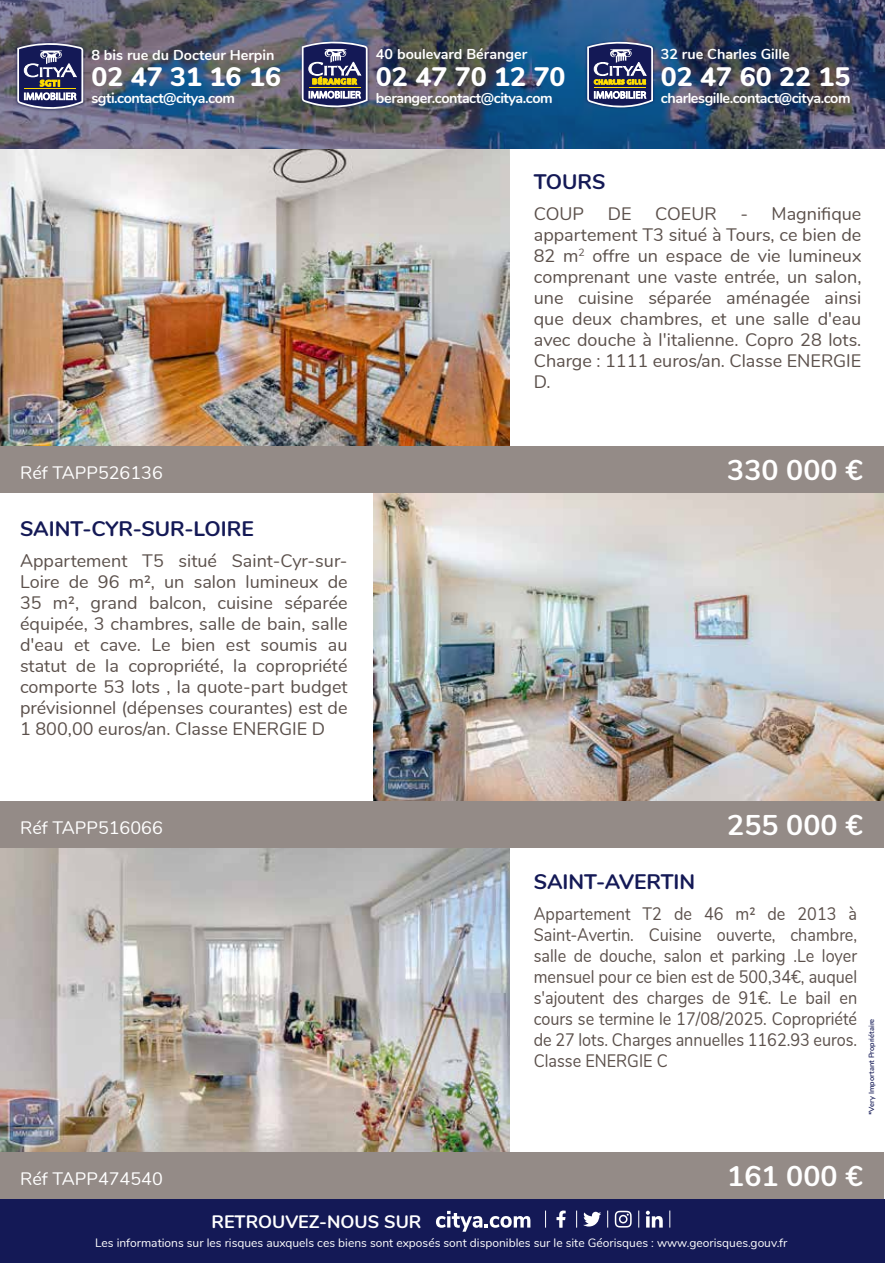
<style>
.page{position:relative;width:885px;height:1263px;background:#fff}
.page>*{position:absolute;margin:0;border:0;box-sizing:border-box;transform-origin:0 0}
.t1{font:700 28.5px "Nunito";color:#fff}
.t2{font:800 26.7px "Nunito";color:#fff}
.t3{font:700 21px "Nunito";color:#141956}
.t4{font:18px/21px "Nunito";color:#5b504b;text-align:justify}
.t5{font:18px/21px "Nunito";color:#5b504b;text-align:justify;scale:.9 1}
.t6{font:18px "Nunito";color:#fff}
.t7{font:700 18px "Nunito";color:#fff}
.t8{font:700 14.4px "Nunito";letter-spacing:-.03em;color:#fff}
.t9{font:700 14.4px "Nunito";color:#fff}
.t10{font:12px "Nunito";color:#fff}
.t11{font:700 7.8px "Bienvenue Beta";letter-spacing:.05em;color:#fd0}
.t12{font:600 7.5px "Nunito";color:#141956}
</style>
<div class="page">
<img style="left:0;top:848px;width:509px;height:304px">
<img style="left:0;top:149px;width:509px;height:297px">
<img style="left:373px;top:493px;width:510px;height:308px">
<div style="left:0;top:801px;width:335px;height:47px;background:#948b87"></div>
<div style="left:335px;top:801px;width:548px;height:47px;background:#948b87"></div>
<div style="left:518px;top:1152px;width:365px;height:47px;background:#948b87"></div>
<div style="left:0;top:1152px;width:518px;height:47px;background:#948b87"></div>
<div style="left:518px;top:446px;width:365px;height:47px;background:#948b87"></div>
<div style="left:0;top:446px;width:518px;height:47px;background:#948b87"></div>
<img style="left:0;top:0;width:884px;height:149px">
<img style="left:14px;top:40px;width:73px;height:72px">
<svg style="left:17px;top:40px;width:66px;height:74px"></svg>
<img style="left:298px;top:39px;width:73px;height:72px">
<svg style="left:302px;top:39px;width:65px;height:73px"></svg>
<img style="left:583px;top:39px;width:73px;height:72px">
<svg style="left:587px;top:39px;width:66px;height:73px"></svg>
<div style="left:0;top:1199px;width:884px;height:64px;background:#141956"></div>
<svg style="left:583px;top:1212px;width:18px;height:14px"></svg>
<svg style="left:556px;top:1210px;width:9px;height:18px"></svg>
<svg style="left:614px;top:1211px;width:17px;height:16px"></svg>
<svg style="left:645px;top:1211px;width:17px;height:16px"></svg>
<svg style="left:576px;top:1210px;width:1px;height:17px"></svg>
<svg style="left:607px;top:1210px;width:1px;height:17px"></svg>
<svg style="left:545px;top:1210px;width:1px;height:17px"></svg>
<svg style="left:638px;top:1210px;width:1px;height:17px"></svg>
<svg style="left:669px;top:1210px;width:1px;height:17px"></svg>
<svg style="left:436px;top:1211px;width:94px;height:21px"></svg>
<hr style="left:884px;top:648px;width:1px;height:111px;background:#000">
<p class="t9" style="left:91px;top:44px;width:185px">8 bis rue du Docteur Herpin</p>
<h2 class="t2" style="left:91px;top:57px;width:191px">02 47 31 16 16</h2>
<p class="t8" style="left:91px;top:88px;width:145px">sgti.contact@citya.com</p>
<p class="t11" style="left:312px;top:77px;width:46px">BÉRANGER</p>
<p class="t9" style="left:376px;top:44px;width:153px">40 boulevard Béranger</p>
<h2 class="t2" style="left:376px;top:57px;width:191px">02 47 70 12 70</h2>
<p class="t8" style="left:376px;top:87px;width:178px">beranger.contact@citya.com</p>
<p class="t9" style="left:660px;top:44px;width:130px">32 rue Charles Gille</p>
<h2 class="t2" style="left:660px;top:57px;width:191px">02 47 60 22 15</h2>
<p class="t8" style="left:660px;top:87px;width:191px">charlesgille.contact@citya.com</p>
<p class="t3" style="left:533px;top:166px;width:73px">TOURS</p>
<p class="t4" style="left:533px;top:202px;width:52px">COUP</p>
<p class="t4" style="left:607px;top:202px;width:25px">DE</p>
<p class="t4" style="left:655px;top:202px;width:63px">COEUR</p>
<p class="t4" style="left:533px;top:202px;width:329px;text-indent:206px">- Magnifique appartement T3 situé à Tours, ce bien de 82 m<sup>2</sup> offre un espace de vie lumineux comprenant une vaste entrée, un salon, une cuisine séparée aménagée ainsi que deux chambres, et une salle d'eau avec douche à l'italienne. Copro 28 lots.<br>Charge : 1111 euros/an. Classe ENERGIE D.</p>
<p class="t6" style="left:20px;top:459px;width:144px">Réf TAPP526136</p>
<h1 class="t1" style="left:727px;top:449px;width:137px">330 000 €</h1>
<p class="t3" style="left:20px;top:513px;width:235px">SAINT-CYR-SUR-LOIRE</p>
<p class="t4" style="left:20px;top:549px;width:329px">Appartement T5 situé Saint-Cyr-sur-Loire de 96 m², un salon lumineux de 35 m², grand balcon, cuisine séparée équipée, 3 chambres, salle de bain, salle d'eau et cave. Le bien est soumis au statut de la copropriété, la copropriété comporte 53 lots , la quote-part budget prévisionnel (dépenses courantes) est de 1 800,00 euros/an. Classe ENERGIE D</p>
<p class="t6" style="left:20px;top:815px;width:144px">Réf TAPP516066</p>
<h1 class="t1" style="left:727px;top:804px;width:137px">255 000 €</h1>
<p class="t3" style="left:533px;top:866px;width:163px">SAINT-AVERTIN</p>
<p class="t5" style="left:533px;top:902px;width:361px">Appartement T2 de 46 m² de 2013 à Saint-Avertin. Cuisine ouverte, chambre, salle de douche, salon et parking .Le loyer mensuel pour ce bien est de 500,34€, auquel s'ajoutent des charges de 91€. Le bail en cours se termine le 17/08/2025. Copropriété de 27 lots. Charges annuelles 1162.93 euros.<br>Classe ENERGIE C</p>
<p class="t12" style="left:865px;top:1115px;width:98px;rotate:-90deg">*Very Important Propriétaire</p>
<p class="t6" style="left:20px;top:1165px;width:144px">Réf TAPP474540</p>
<h1 class="t1" style="left:727px;top:1155px;width:137px">161 000 €</h1>
<p class="t7" style="left:211px;top:1209px;width:211px">RETROUVEZ-NOUS SUR</p>
<p class="t10" style="left:95px;top:1234px;width:694px">Les informations sur les risques auxquels ces biens sont exposés sont disponibles sur le site Géorisques : www.georisques.gouv.fr</p>
</div>
